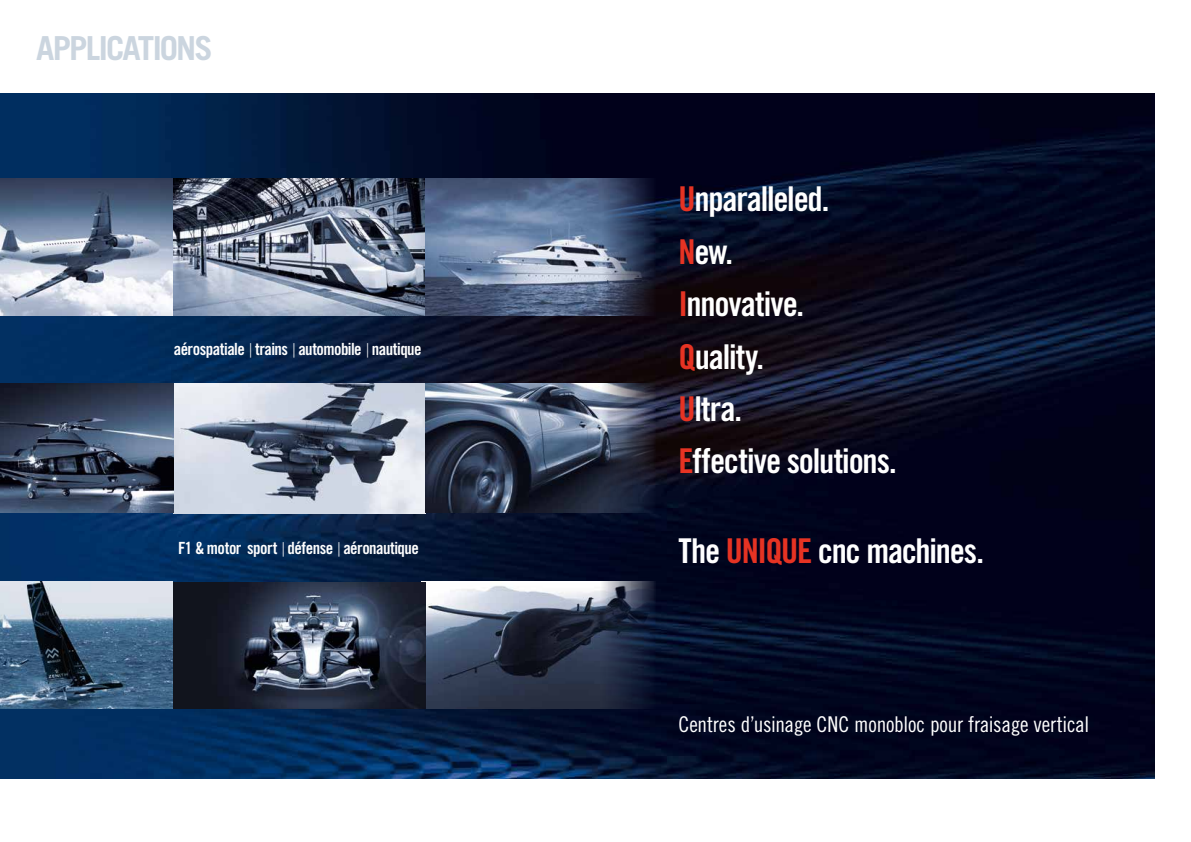
<style>
.page{position:relative;width:1191px;height:842px;background:#fff}
.page>*{position:absolute;margin:0;border:0;box-sizing:border-box;transform-origin:0 0}
.t1{font:34.2px/52.4px "Trade Gothic LT Std Bd Cn 20";letter-spacing:-.035em;color:#fff}
.t2{font:700 33.1px "Trade Gothic LT Std";letter-spacing:-.055em;color:#cbd5df}
.t3{font:21.7px "Trade Gothic LT Std Cn 18";letter-spacing:-.01em;color:#fff}
.t4{font:16.8px "Trade Gothic LT Std Bd Cn 20";letter-spacing:-.035em;color:#fff}
.s1{font-family:"Trade Gothic LT Std Cn 18 Obl";font-size:13px}
.s2{color:#e63323}
</style>
<div class="page">
<img style="left:0;top:94px;width:1154px;height:685px">
<img style="left:0;top:383px;width:656px;height:130px">
<img style="left:425px;top:582px;width:231px;height:127px">
<img style="left:0;top:179px;width:656px;height:137px">
<img style="left:0;top:582px;width:425px;height:127px">
<svg style="left:425px;top:383px;width:231px;height:129px;background:#434d61"></svg>
<p class="t2" style="left:36px;top:28px;width:178px">APPLICATIONS</p>
<p class="t4" style="left:174px;top:339px;width:249px">aérospatiale <span class="s1">|</span> trains <span class="s1">|</span> automobile <span class="s1">|</span> nautique</p>
<p class="t4" style="left:178px;top:538px;width:242px">F1 &amp; motor sport <span class="s1">|</span> défense <span class="s1">|</span> aéronautique</p>
<p class="t1" style="left:678px;top:172px;width:220px"><span class="s2">U</span>nparalleled.<br><span class="s2">N</span>ew.<br><span class="s2">I</span>nnovative.<br><span class="s2">Q</span>uality.<br><span class="s2">U</span>ltra.<br><span class="s2">E</span>ffective solutions.</p>
<p class="t1" style="left:678px;top:524px;width:307px">The <span class="s2">UNIQUE</span> cnc machines.</p>
<p class="t3" style="left:678px;top:711px;width:412px">Centres d’usinage CNC monobloc pour fraisage vertical</p>
</div>
